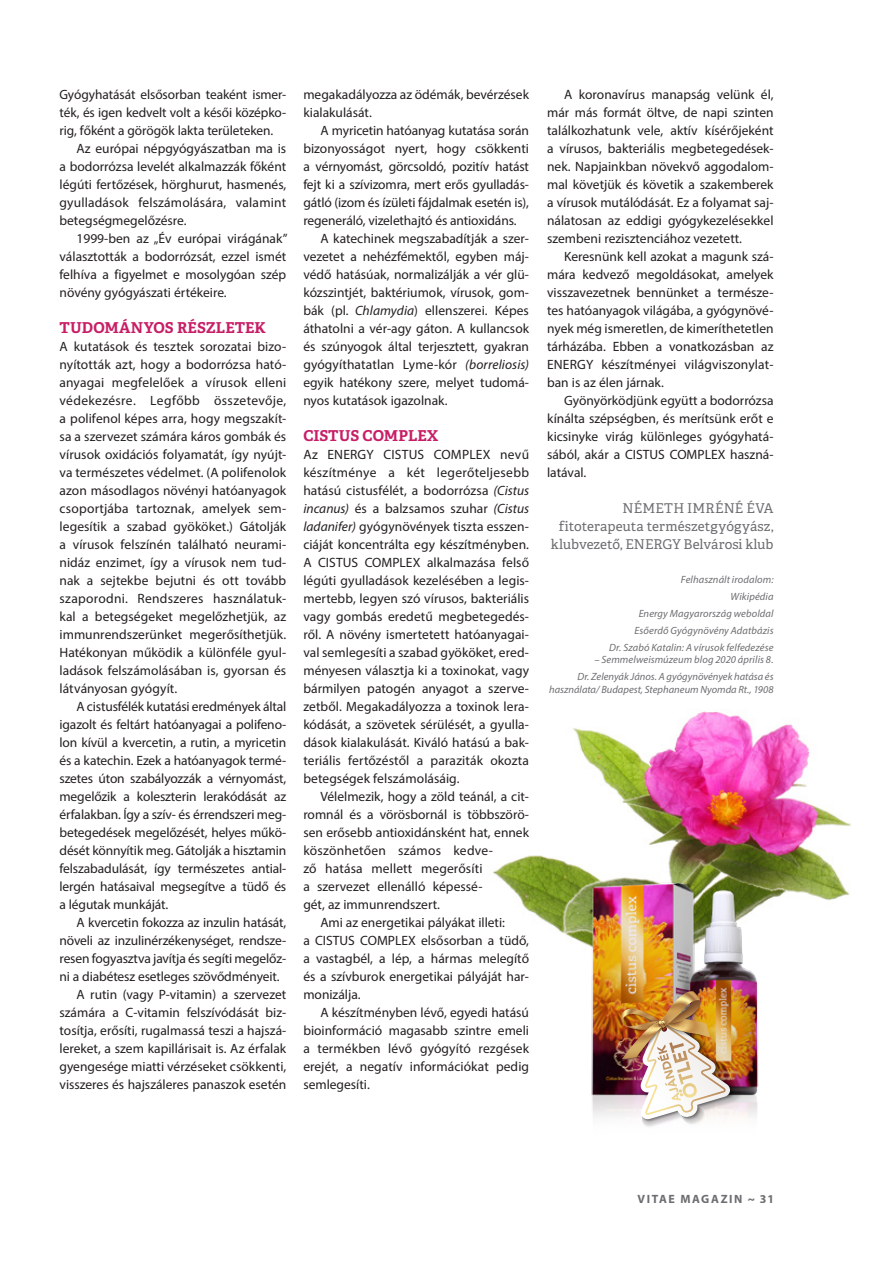
<style>
.page{position:relative;width:893px;height:1263px;background:#fff}
.page>*{position:absolute;margin:0;border:0;box-sizing:border-box;transform-origin:0 0}
.szövegközi_alcímek{font:700 15px "Adelle Basic";color:#c71e66}
.Szövegtörzs{font:13.5px/18px "Myriad Pro";color:#231f20;text-align:justify}
.Szövegtörzs_nincs_be{font:13.5px/18px "Myriad Pro";color:#231f20;text-align:justify}
.aláírás{font:13.5px "Adelle Basic";letter-spacing:.005em;color:#6c6d70}
.t1{font:700 12px "Myriad Pro";letter-spacing:.13em;color:#6c6d70}
.forrás{font:italic 10.5px/12.6px "Myriad Pro";letter-spacing:.01em;color:#6c6d70;text-align:right}
.s1{font-style:italic}
</style>
<div class="page">
<img style="left:493px;top:711px;width:358px;height:233px">
<img style="left:585px;top:873px;width:183px;height:244px">
<img style="left:621px;top:991px;width:123px;height:136px">
<p class="Szövegtörzs_nincs_be" style="left:60px;top:85px;width:228px">Gyógyhatását elsősorban teaként ismer&shy;ték, és igen kedvelt volt a késői középko&shy;rig, főként a görögök lakta területeken.</p>
<p class="Szövegtörzs" style="left:60px;top:139px;width:228px;text-indent:17px">Az európai népgyógyászatban ma is a bodorrózsa levelét alkalmazzák főként légúti fertőzések, hörghurut, hasmenés, gyulladások felszámolására, valamint betegségmegelőzésre.</p>
<p class="Szövegtörzs" style="left:60px;top:229px;width:229px;text-indent:17px">1999-ben az „Év európai virágának” választották a bodorrózsát, ezzel ismét felhíva a figyelmet e mosolygóan szép növény gyógyászati értékeire.</p>
<p class="szövegközi_alcímek" style="left:60px;top:318px;width:208px">TUDOMÁNYOS RÉSZLETEK</p>
<p class="Szövegtörzs_nincs_be" style="left:60px;top:337px;width:228px">A kutatások és tesztek sorozatai bizo&shy;nyították azt, hogy a bodorrózsa ható&shy;anyagai megfelelőek a vírusok elleni védekezésre. Legfőbb összetevője, a polifenol képes arra, hogy megszakít&shy;sa a szervezet számára káros gombák és vírusok oxidációs folyamatát, így nyújt&shy;va természetes védelmet. (A polifenolok azon másodlagos növényi hatóanyagok csoportjába tartoznak, amelyek sem&shy;legesítik a szabad gyököket.) Gátolják a vírusok felszínén található neurami&shy;nidáz enzimet, így a vírusok nem tud&shy;nak a sejtekbe bejutni és ott tovább szaporodni. Rendszeres használatuk&shy;kal a betegségeket megelőzhetjük, az immunrendszerünket megerősíthetjük.<br>Hatékonyan működik a különféle gyul&shy;ladások felszámolásában is, gyorsan és látványosan gyógyít.</p>
<p class="Szövegtörzs" style="left:60px;top:697px;width:228px;text-indent:17px">A cistusfélék kutatási eredmények által igazolt és feltárt hatóanyagai a polifeno&shy;lon kívül a kvercetin, a rutin, a myricetin és a katechin. Ezek a hatóanyagok termé&shy;szetes úton szabályozzák a vérnyomást, megelőzik a koleszterin lerakódását az érfalakban. Így a szív- és érrendszeri meg&shy;betegedések megelőzését, helyes műkö&shy;dését könnyítik meg. Gátolják a hisztamin felszabadulását, így természetes antial&shy;lergén hatásaival megsegítve a tüdő és a légutak munkáját.</p>
<p class="Szövegtörzs" style="left:60px;top:913px;width:228px;text-indent:17px">A kvercetin fokozza az inzulin hatását, növeli az inzulinérzékenységet, rendsze&shy;resen fogyasztva javítja és segíti megelőz&shy;ni a diabétesz esetleges szövődményeit.</p>
<p class="Szövegtörzs" style="left:60px;top:985px;width:228px;text-indent:17px">A rutin (vagy P-vitamin) a szervezet számára a C-vitamin felszívódását biz&shy;tosítja, erősíti, rugalmassá teszi a hajszá&shy;lereket, a szem kapillárisait is. Az érfalak gyengesége miatti vérzéseket csökkenti, visszeres és hajszáleres panaszok esetén</p>
<p class="Szövegtörzs" style="left:303px;top:85px;width:227px">megakadályozza az ödémák, bevérzések kialakulását.</p>
<p class="Szövegtörzs" style="left:303px;top:121px;width:227px;text-indent:17px">A myricetin hatóanyag kutatása során bizonyosságot nyert, hogy csökkenti a vérnyomást, görcsoldó, pozitív hatást fejt ki a szívizomra, mert erős gyulladás&shy;gátló (izom és ízületi fájdalmak esetén is), regeneráló, vizelethajtó és antioxidáns.</p>
<p class="Szövegtörzs" style="left:303px;top:229px;width:227px;text-indent:17px">A katechinek megszabadítják a szer&shy;vezetet a nehézfémektől, egyben máj&shy;védő hatásúak, normalizálják a vér glü&shy;kózszintjét, baktériumok, vírusok, gom&shy;bák (pl<span class="s1">. Chlamydia</span>) ellenszerei. Képes áthatolni a vér-agy gáton. A kullancsok és szúnyogok által terjesztett, gyakran gyógyíthatatlan Lyme-kór <span class="s1">(borreliosis) </span>egyik hatékony szere, melyet tudomá&shy;nyos kutatások igazolnak.</p>
<p class="szövegközi_alcímek" style="left:303px;top:426px;width:137px">CISTUS COMPLEX</p>
<p class="Szövegtörzs_nincs_be" style="left:303px;top:445px;width:227px">Az ENERGY CISTUS COMPLEX nevű készítménye a két legerőteljesebb hatású cistusfélét, a bodorrózsa <span class="s1">(Cistus incanus)</span> és a balzsamos szuhar <span class="s1">(Cistus ladanifer)</span> gyógynövények tiszta esszen&shy;ciáját koncentrálta egy készítményben.<br>A CISTUS COMPLEX alkalmazása felső légúti gyulladások kezelésében a legis&shy;mertebb, legyen szó vírusos, bakteriális vagy gombás eredetű megbetegedés&shy;ről. A növény ismertetett hatóanyagai&shy;val semlegesíti a szabad gyököket, ered&shy;ményesen választja ki a toxinokat, vagy bármilyen patogén anyagot a szerve&shy;zetből. Megakadályozza a toxinok lera&shy;kódását, a szövetek sérülését, a gyulla&shy;dások kialakulását. Kiváló hatású a bak&shy;teriális fertőzéstől a paraziták okozta betegségek felszámolásáig.</p>
<p class="Szövegtörzs" style="left:303px;top:787px;width:227px;text-align:left;text-indent:17px">Vélelmezik, hogy a zöld teánál, a cit&shy;romnál és a vörösbornál is többszörö&shy;sen erősebb antioxidánsként hat, ennek köszönhetően számos kedve-<br>ző hatása mellett megerősíti<br>a szervezet ellenálló képessé-<br>gét, az immunrendszert.</p>
<p class="Szövegtörzs" style="left:303px;top:913px;width:227px;text-align:left;text-indent:17px">Ami az energetikai pályákat illeti:<br>a CISTUS COMPLEX elsősorban a tüdő, a vastagbél, a lép, a hármas melegítő és a szívburok energetikai pályáját har&shy;monizálja.</p>
<p class="Szövegtörzs" style="left:303px;top:1003px;width:227px;text-indent:17px">A készítményben lévő, egyedi hatású bioinformáció magasabb szintre emeli a termékben lévő gyógyító rezgések erejét, a negatív információkat pedig semlegesíti.</p>
<p class="Szövegtörzs" style="left:547px;top:85px;width:228px;text-indent:17px">A koronavírus manapság velünk él, már más formát öltve, de napi szinten találkozhatunk vele, aktív kísérőjeként a vírusos, bakteriális megbetegedések&shy;nek. Napjainkban növekvő aggodalom&shy;mal követjük és követik a szakemberek a vírusok mutálódását. Ez a folyamat saj&shy;nálatosan az eddigi gyógykezelésekkel szembeni rezisztenciához vezetett.</p>
<p class="Szövegtörzs" style="left:547px;top:247px;width:228px;text-indent:17px">Keresnünk kell azokat a magunk szá&shy;mára kedvező megoldásokat, amelyek visszavezetnek bennünket a természe&shy;tes hatóanyagok világába, a gyógynövé&shy;nyek még ismeretlen, de kimeríthetetlen tárházába. Ebben a vonatkozásban az ENERGY készítményei világviszonylat&shy;ban is az élen járnak.</p>
<p class="Szövegtörzs" style="left:547px;top:391px;width:228px;text-indent:17px">Gyönyörködjünk együtt a bodorrózsa kínálta szépségben, és merítsünk erőt e kicsinyke virág különleges gyógyhatá&shy;sából, akár a CISTUS COMPLEX haszná&shy;latával.</p>
<p class="aláírás" style="left:623px;top:499px;width:152px">NÉMETH IMRÉNÉ ÉVA</p>
<p class="aláírás" style="left:559px;top:517px;width:216px">fitoterapeuta természetgyógyász,</p>
<p class="aláírás" style="left:551px;top:535px;width:224px">klubvezető, ENERGY Belvárosi klub</p>
<p class="forrás" style="left:681px;top:573px;width:94px">Felhasznált irodalom:</p>
<p class="forrás" style="left:730px;top:590px;width:45px">Wikipédia</p>
<p class="forrás" style="left:639px;top:607px;width:136px">Energy Magyarország weboldal</p>
<p class="forrás" style="left:635px;top:624px;width:141px">Esőerdő Gyógynövény Adatbázis</p>
<p class="forrás" style="left:609px;top:641px;width:166px">Dr. Szabó Katalin: A vírusok felfedezése</p>
<p class="forrás" style="left:594px;top:653px;width:181px">– Semmelweismúzeum blog 2020 április 8.</p>
<p class="forrás" style="left:549px;top:670px;width:226px">Dr. Zelenyák János. A gyógynövények hatása és használata/ Budapest, Stephaneum Nyomda Rt., 1908</p>
<p class="t1" style="left:638px;top:1191px;width:138px">VITAE MAGAZIN ~ 31</p>
</div>
